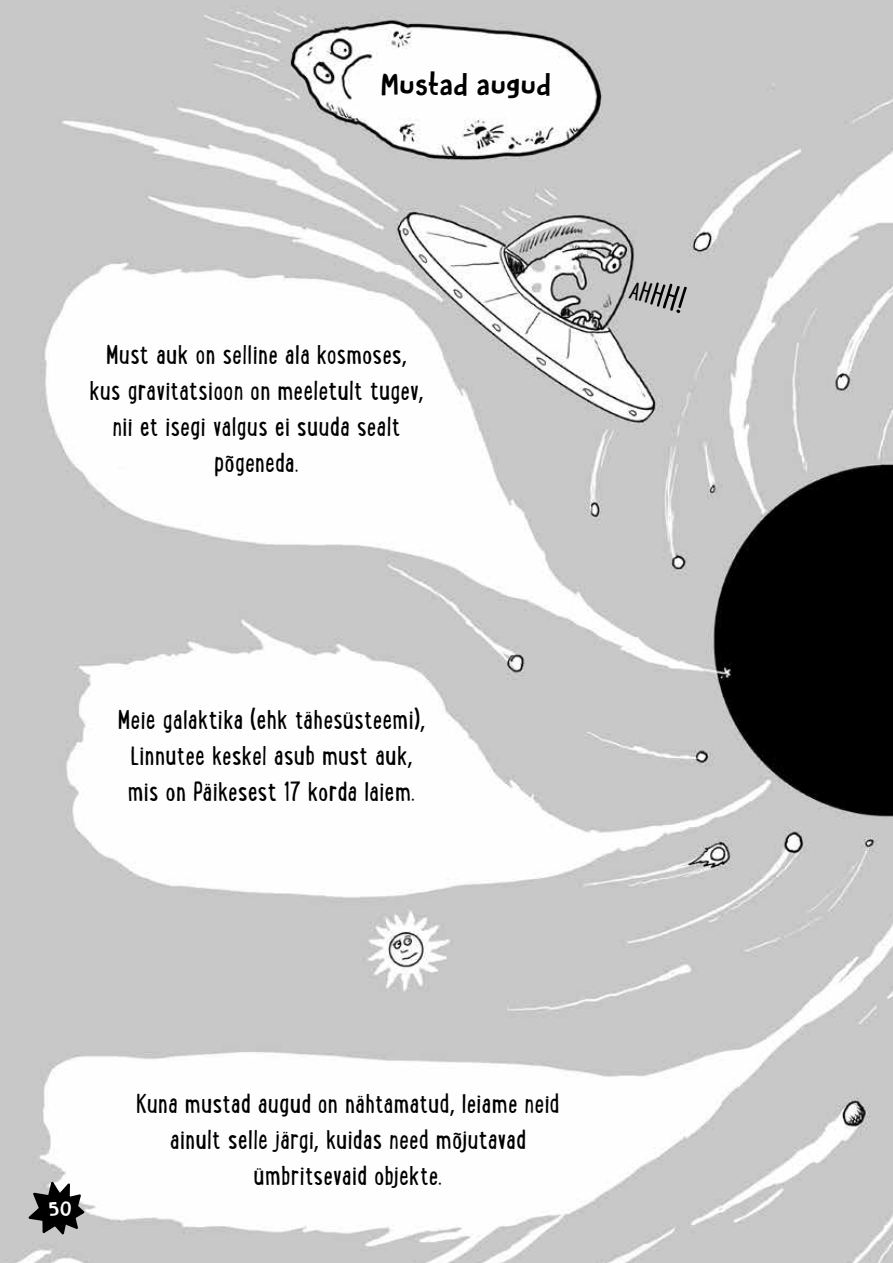
<style>
.page{position:relative;width:893px;height:1263px;background:#fff}
.page>*{position:absolute;margin:0;border:0;box-sizing:border-box;transform-origin:0 0}
.t1{font:900 37.57px "Liebe Erika";color:#000;scale:1.22 1}
.t2{font:29.25px/36px "Lunch Box";letter-spacing:.005em;color:#000;text-align:center}
.t3{font:27px "Butterfly Ball";letter-spacing:.035em;color:#000}
.t4{font:18.22px "Butterfly Ball";color:#fff;scale:1.11 1}
.s1{font-family:"Myriad Pro";font-size:24.75px}
.s2{font-size:25.2px}
.s3{font-size:29.47px}
.s4{font-size:33.3px}
</style>
<div class="page">
<img style="left:0;top:0;width:893px;height:1263px">
<svg style="left:25px;top:1177px;width:62px;height:61px"></svg>
<p class="t3" style="left:381px;top:64px;width:171px">Mustad augud</p>
<p class="t2" style="left:90px;top:335px;width:336px">Must auk on selline ala kosmoses<span class="s1">, </span>kus gravitatsioon on meeletult tugev<span class="s1">, </span>nii et isegi valgus ei suuda sealt põgeneda.</p>
<p class="t1" style="left:638px;top:266px;width:47px;rotate:17deg"><span class="s2">A</span><span class="s3">H</span><span class="s4">H</span>H!</p>
<p class="t2" style="left:118px;top:700px;width:309px">Meie galaktika (ehk tähesüsteemi)<span class="s1">,<br></span>Linnutee keskel asub must auk<span class="s1">, </span>mis on Päikesest 17 korda laiem.</p>
<p class="t4" style="left:49px;top:1195px;width:22px">50</p>
<p class="t2" style="left:136px;top:1084px;width:425px">Kuna mustad augud on nähtamatud<span class="s1">,</span> leiame neid ainult selle järgi<span class="s1">,</span> kuidas need mõjutavad ümbritsevaid objekte.</p>
</div>
